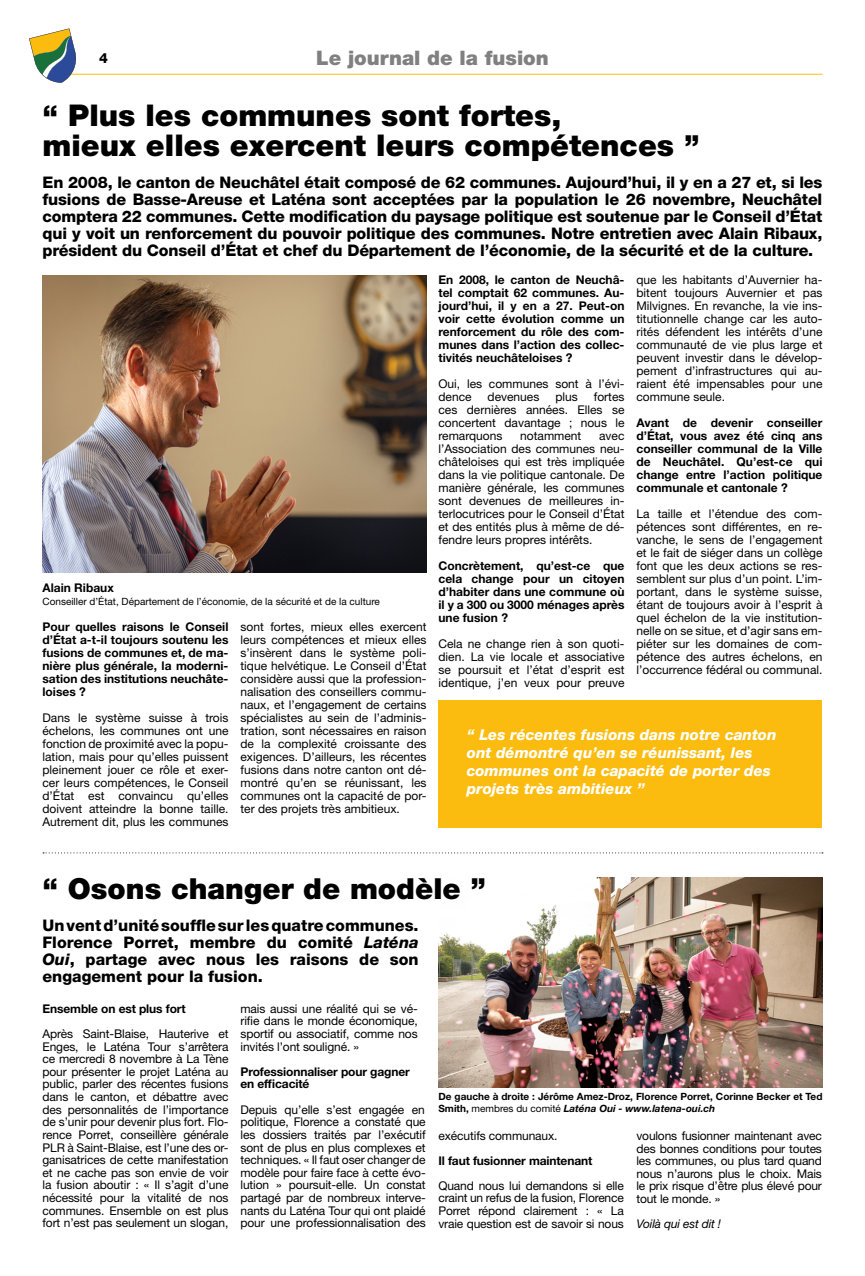
<style>
.page{position:relative;width:865px;height:1276px;background:#fff}
.page>*{position:absolute;margin:0;border:0;box-sizing:border-box;transform-origin:0 0}
.t1{font:900 30px/30px "Helvetica Neue LT Std";color:#000}
.t2{font:900 29px "Helvetica Neue LT Std";color:#000}
.t3{font:900 20px "Helvetica Neue LT Std";color:#808080}
.t4{font:800 16px/17px "Helvetica Neue LT Std";letter-spacing:-.005em;color:#000;text-align:justify}
.t5{font:italic 800 15px/18px "Helvetica Neue LT Std";color:#fff}
.t6{font:800 14px "Helvetica Neue LT Std";color:#000}
.t7{font:12px/13px "Helvetica Neue LT Std";color:#000;text-align:justify}
.t8{font:700 12px/13px "Helvetica Neue LT Std";color:#000;text-align:justify}
.t9{font:italic 12px "Helvetica Neue LT Std";letter-spacing:-.015em;color:#000}
.t10{font:700 10px/12px "Helvetica Neue LT Std";color:#000}
.t11{font:10px "Helvetica Neue LT Std";color:#000}
.s1{font-size:29px}
.s2{font-style:italic}
.s3{font-weight:400}
</style>
<div class="page">
<hr style="left:42px;top:74px;width:780px;height:1px;background:#fcbc0f">
<svg style="left:29px;top:28px;width:49px;height:55px"></svg>
<svg style="left:43px;top:852px;width:780px;height:1px"></svg>
<img style="left:438px;top:878px;width:384px;height:209px">
<img style="left:43px;top:275px;width:383px;height:297px">
<div style="left:438px;top:701px;width:384px;height:127px;background:#fcbc0f"></div>
<p class="t6" style="left:99px;top:50px;width:10px">4</p>
<h3 class="t3" style="left:316px;top:46px;width:234px">Le journal de la fusion</h3>
<h1 class="t1" style="left:43px;top:100px;width:658px"><span class="s1">‘‘</span> Plus les communes sont fortes,<br>mieux elles exercent leurs compétences <span class="s1">’’</span></h1>
<p class="t4" style="left:43px;top:173px;width:781px">En 2008, le canton de Neuchâtel était composé de 62 communes. Aujourd’hui, il y en a 27 et, si les fusions de Basse-Areuse et Laténa sont acceptées par la population le 26 novembre, Neuchâtel comptera 22 communes. Cette modification du paysage politique est soutenue par le Conseil d’État qui y voit un renforcement du pouvoir politique des communes. Notre entretien avec Alain Ribaux, président du Conseil d’État et chef du Département de l’économie, de la sécurité et de la culture.</p>
<p class="t8" style="left:43px;top:580px;width:73px">Alain Ribaux</p>
<p class="t11" style="left:43px;top:595px;width:339px">Conseiller d’État, Département de l’économie, de la sécurité et de la culture</p>
<p class="t8" style="left:43px;top:620px;width:187px">Pour quelles raisons le Conseil d’État a-t-il toujours soutenu les fusions de communes et, de ma&shy;nière plus générale, la moderni&shy;sation des institutions neuchâte&shy;loises ?</p>
<p class="t7" style="left:43px;top:711px;width:187px">Dans le système suisse à trois échelons, les communes ont une fonction de proximité avec la popu&shy;lation, mais pour qu’elles puissent pleinement jouer ce rôle et exer&shy;cer leurs compétences, le Conseil d’État est convaincu qu’elles doivent atteindre la bonne taille.<br>Autrement dit, plus les communes</p>
<p class="t7" style="left:240px;top:620px;width:187px">sont fortes, mieux elles exercent leurs compétences et mieux elles s’insèrent dans le système poli&shy;tique helvétique. Le Conseil d’État considère aussi que la profession&shy;nalisation des conseillers commu&shy;naux, et l’engagement de certains spécialistes au sein de l’adminis&shy;tration, sont nécessaires en raison de la complexité croissante des exigences. D’ailleurs, les récentes fusions dans notre canton ont dé&shy;montré qu’en se réunissant, les communes ont la capacité de por&shy;ter des projets très ambitieux.</p>
<p class="t8" style="left:438px;top:273px;width:187px">En 2008, le canton de Neuchâ&shy;tel comptait 62 communes. Au&shy;jourd’hui, il y en a 27. Peut-on voir cette évolution comme un renforcement du rôle des com&shy;munes dans l’action des collec&shy;tivités neuchâteloises ?</p>
<p class="t7" style="left:438px;top:377px;width:187px">Oui, les communes sont à l’évi&shy;dence</p>
<p class="t7" style="left:438px;top:390px;width:187px;text-indent:155px">fortes ces dernières années. Elles se concertent davantage ; nous le remarquons</p>
<p class="t7" style="left:487px;top:390px;width:53px">devenues</p>
<p class="t7" style="left:555px;top:390px;width:24px">plus</p>
<p class="t7" style="left:520px;top:429px;width:63px">notamment</p>
<p class="t7" style="left:438px;top:429px;width:187px;text-indent:161px">avec l’Association des communes neu&shy;châteloises qui est très impliquée dans la vie politique cantonale. De manière générale, les communes sont devenues de meilleures in&shy;terlocutrices pour le Conseil d’État et des entités plus à même de dé&shy;fendre leurs propres intérêts.</p>
<p class="t8" style="left:438px;top:559px;width:187px">Concrètement, qu’est-ce que cela change pour un citoyen d’habiter dans une commune où il y a 300 ou 3000 ménages après une fusion ?</p>
<p class="t7" style="left:438px;top:637px;width:187px">Cela ne change rien à son quoti&shy;dien. La vie locale et associative se poursuit et l’état d’esprit est identique, j’en veux pour preuve</p>
<p class="t7" style="left:636px;top:273px;width:187px">que les habitants d’Auvernier ha&shy;bitent toujours Auvernier et pas Milvignes. En revanche, la vie ins&shy;titutionnelle change car les auto&shy;rités défendent les intérêts d’une communauté de vie plus large et peuvent investir dans le dévelop&shy;pement d’infrastructures qui au&shy;raient été impensables pour une commune seule.</p>
<p class="t8" style="left:636px;top:416px;width:187px">Avant de devenir conseiller d’État, vous avez été cinq ans conseiller communal de la Ville de Neuchâtel. Qu’est-ce qui change entre l’action politique communale et cantonale ?</p>
<p class="t7" style="left:636px;top:507px;width:187px">La taille et l’étendue des com&shy;pétences sont différentes, en re&shy;vanche, le sens de l’engagement et le fait de siéger dans un collège font que les deux actions se res&shy;semblent sur plus d’un point. L’im&shy;portant, dans le système suisse, étant de toujours avoir à l’esprit à quel échelon de la vie institution&shy;nelle on se situe, et d’agir sans em&shy;piéter sur les domaines de com&shy;pétence des autres échelons, en l’occurrence fédéral ou communal.</p>
<p class="t5" style="left:467px;top:725px;width:311px">‘‘ Les récentes fusions dans notre canton ont démontré qu’en se réunissant, les communes ont la capacité de porter des projets très ambitieux ’’</p>
<h2 class="t2" style="left:43px;top:871px;width:445px">‘‘ Osons changer de modèle ’’</h2>
<h3 class="t4" style="left:43px;top:916px;width:377px">Un vent d’unité souffle sur les quatre communes.<br>Florence Porret, membre du comité <span class="s2">Laténa Oui</span>, partage avec nous les raisons de son engagement pour la fusion.</h3>
<p class="t8" style="left:43px;top:1002px;width:145px">Ensemble on est plus fort</p>
<p class="t7" style="left:43px;top:1027px;width:187px;line-height:12.6px">Après Saint-Blaise, Hauterive et Enges, le Laténa Tour s’arrêtera ce mercredi 8 novembre à La Tène pour présenter le projet Laténa au public, parler des récentes fusions dans le canton, et débattre avec des personnalités de l’importance de s’unir pour devenir plus fort. Flo&shy;rence Porret, conseillère générale PLR à Saint-Blaise, est l’une des or&shy;ganisatrices de cette manifestation et ne cache pas son envie de voir la fusion aboutir : « Il s’agit d’une nécessité pour la vitalité de nos communes. Ensemble on est plus fort n’est pas seulement un slogan,</p>
<p class="t7" style="left:240px;top:1002px;width:179px;line-height:12.6px">mais aussi une réalité qui se vé&shy;rifie dans le monde économique, sportif ou associatif, comme nos invités l’ont souligné. »</p>
<p class="t8" style="left:240px;top:1065px;width:171px;line-height:12.6px">Professionnaliser pour gagner en efficacité</p>
<p class="t7" style="left:240px;top:1103px;width:187px;line-height:12.6px">Depuis qu’elle s’est engagée en politique, Florence a constaté que les dossiers traités par l’exécutif sont de plus en plus complexes et techniques. « Il faut oser changer de modèle pour faire face à cette évo&shy;lution » poursuit-elle. Un constat partagé par de nombreux interve&shy;nants du Laténa Tour qui ont plaidé pour une professionnalisation des</p>
<p class="t10" style="left:438px;top:1090px;width:385px">De gauche à droite : Jérôme Amez-Droz, Florence Porret, Corinne Becker et Ted<br>Smith, <span class="s3">membres du comité</span> <span class="s2">Laténa Oui - www.latena-oui.ch</span></p>
<p class="t7" style="left:438px;top:1129px;width:121px">exécutifs communaux.</p>
<p class="t8" style="left:438px;top:1154px;width:155px">Il faut fusionner maintenant</p>
<p class="t7" style="left:438px;top:1179px;width:187px;line-height:12.6px">Quand nous lui demandons si elle craint un refus de la fusion, Florence Porret répond clairement : « La vraie question est de savoir si nous</p>
<p class="t7" style="left:636px;top:1129px;width:187px;line-height:12.6px">voulons fusionner maintenant avec des bonnes conditions pour toutes les communes, ou plus tard quand nous n’aurons plus le choix. Mais le prix risque d’être plus élevé pour tout le monde. »</p>
<p class="t9" style="left:636px;top:1216px;width:86px">Voilà qui est dit !</p>
</div>
